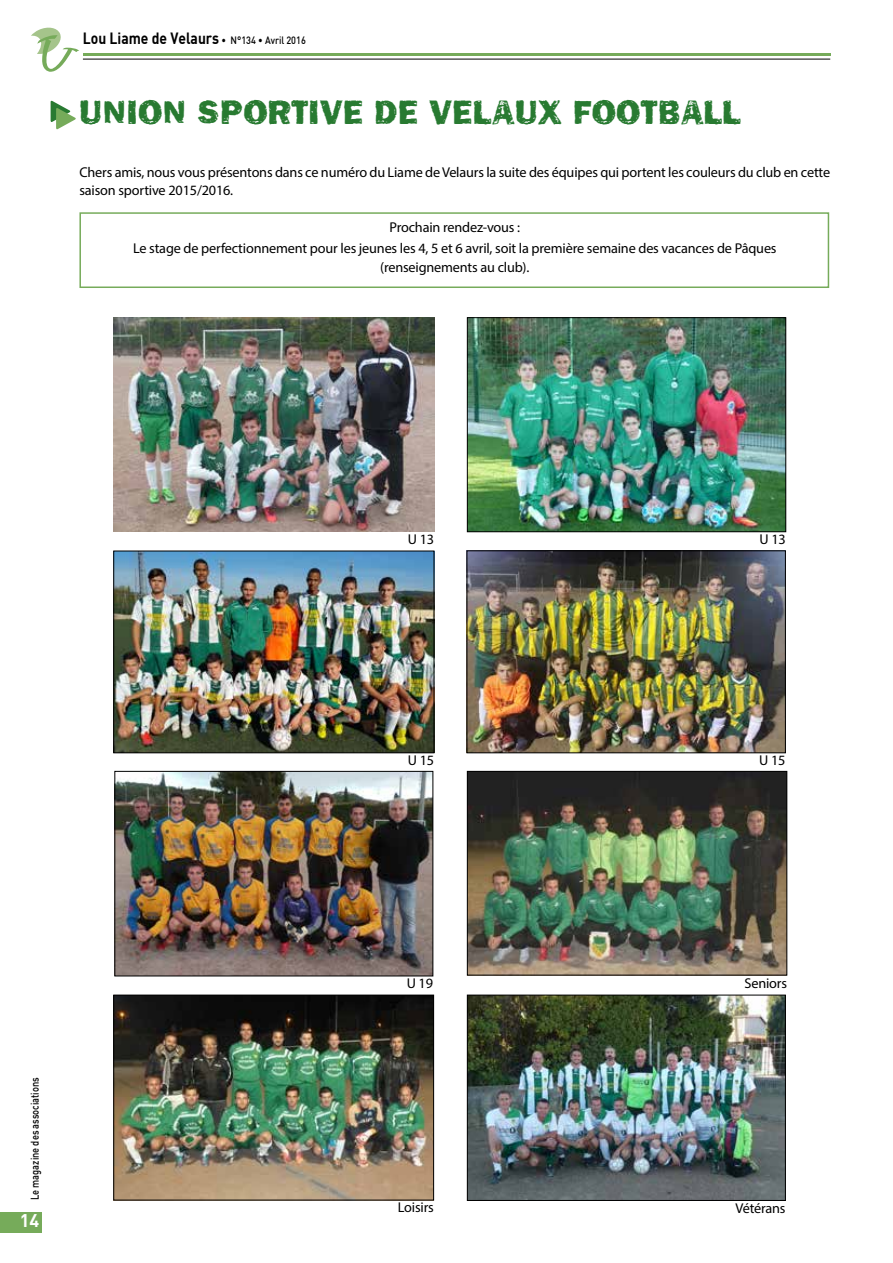
<style>
.page{position:relative;width:893px;height:1263px;background:#fff}
.page>*{position:absolute;margin:0;border:0;box-sizing:border-box;transform-origin:0 0}
.t1{font:34.8px "Frankie";color:#287a31}
.t2{font:700 18px "DIN";color:#fff}
.t3{font:700 16.05px "DIN";color:#000;scale:.87 1}
.t4{font:14.25px/18px "Myriad Pro";letter-spacing:-.01em;color:#000}
.t5{font:500 10.95px "DIN";color:#000;scale:.84 1}
.s1{font-weight:500;font-size:10.5px}
</style>
<div class="page">
<svg style="left:31px;top:27px;width:48px;height:45px"></svg>
<hr style="left:83px;top:53px;width:747px;height:3px;background:#76ab5a">
<hr style="left:83px;top:59px;width:747px;height:1px;background:#000">
<div style="left:0;top:1212px;width:41px;height:21px;background:#76ab5a"></div>
<svg style="left:51px;top:100px;width:25px;height:30px"></svg>
<div style="left:79px;top:212px;width:750px;height:76px;border:2px solid #76ab5a"></div>
<img style="left:114px;top:317px;width:320px;height:215px">
<img style="left:469px;top:319px;width:315px;height:211px">
<div style="left:467px;top:317px;width:319px;height:215px;border:1px solid #000"></div>
<img style="left:117px;top:773px;width:314px;height:201px">
<div style="left:115px;top:771px;width:318px;height:205px;border:1px solid #000"></div>
<img style="left:469px;top:773px;width:316px;height:200px">
<div style="left:467px;top:771px;width:320px;height:204px;border:1px solid #000"></div>
<img style="left:116px;top:997px;width:316px;height:201px">
<div style="left:114px;top:995px;width:320px;height:205px;border:1px solid #000"></div>
<img style="left:469px;top:997px;width:315px;height:201px">
<div style="left:467px;top:995px;width:319px;height:205px;border:1px solid #000"></div>
<img style="left:116px;top:553px;width:316px;height:198px">
<div style="left:114px;top:551px;width:320px;height:202px;border:1px solid #000"></div>
<img style="left:469px;top:553px;width:315px;height:198px">
<div style="left:467px;top:551px;width:319px;height:202px;border:1px solid #000"></div>
<p class="t3" style="left:83px;top:30px;width:258px">Lou Liame de Velaurs <span class="s1">• N°134 • Avril 2016</span></p>
<h1 class="t1" style="left:79px;top:92px;width:623px">UNION SPORTIVE DE VELAUX FOOTBALL</h1>
<p class="t4" style="left:79px;top:163px;width:752px">Chers amis, nous vous présentons dans ce numéro du Liame de Velaurs la suite des équipes qui portent les couleurs du club en cette saison sportive 2015/2016.</p>
<p class="t4" style="left:133px;top:216px;width:645px;line-height:20.7px;text-align:center">Prochain rendez-vous :<br>Le stage de perfectionnement pour les jeunes les 4, 5 et 6 avril, soit la première semaine des vacances de Pâques</p>
<p class="t4" style="left:380px;top:258px;width:151px">(renseignements au club).</p>
<p class="t5" style="left:30px;top:1200px;width:148px;rotate:-90deg">Le magazine des associations</p>
<p class="t2" style="left:20px;top:1211px;width:21px">14</p>
<p class="t4" style="left:408px;top:530px;width:28px">U 13</p>
<p class="t4" style="left:760px;top:530px;width:28px">U 13</p>
<p class="t4" style="left:408px;top:751px;width:28px">U 15</p>
<p class="t4" style="left:759px;top:751px;width:28px">U 15</p>
<p class="t4" style="left:407px;top:974px;width:28px">U 19</p>
<p class="t4" style="left:744px;top:973px;width:44px">Seniors</p>
<p class="t4" style="left:398px;top:1198px;width:37px">Loisirs</p>
<p class="t4" style="left:735px;top:1199px;width:52px">Vétérans</p>
</div>
